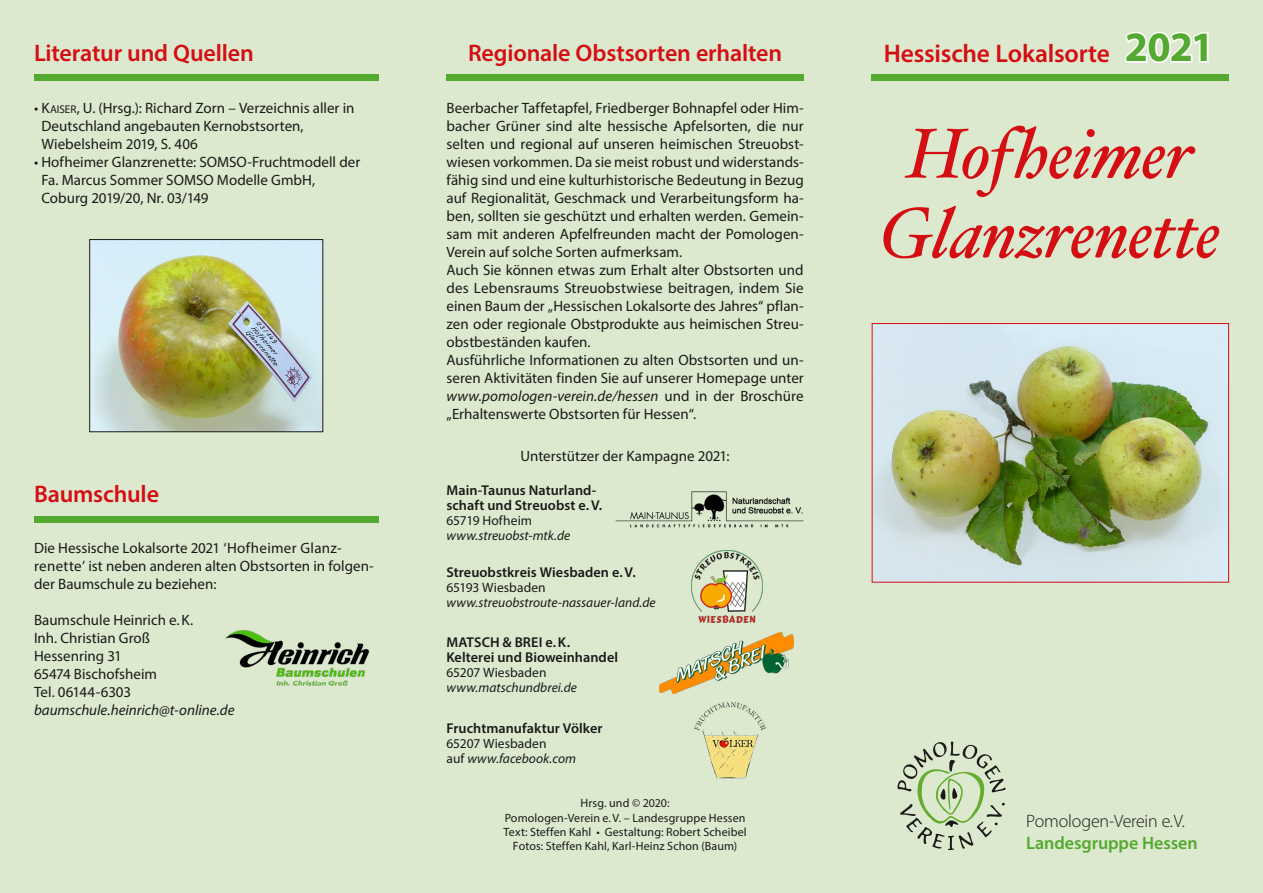
<style>
.page{position:relative;width:1263px;height:893px;background:#dce9ce}
.page>*{position:absolute;margin:0;border:0;box-sizing:border-box;transform-origin:0 0}
.t1{font:italic 70.5px/79.5px "Hoefler Text";letter-spacing:-.01em;color:#d40f14;text-align:center}
.t2{font:600 25.5px "Myriad Pro";letter-spacing:-.005em;color:#d40f14}
.t3{font:600 24px "Myriad Pro";letter-spacing:-.01em;color:#d40f14}
.t4{font:300 18px "Myriad Pro";letter-spacing:-.015em;color:#1a1a18}
.t5{font:600 18px "Myriad Pro";letter-spacing:-.005em;color:#54a930}
.t6{font:15px/18px "Myriad Pro";color:#1a1a18}
.t7{font:italic 15px "Myriad Pro";color:#1a1a18}
.t8{font:600 14.25px/15px "Myriad Pro";letter-spacing:.005em;color:#1a1a18}
.t9{font:italic 13.5px "Myriad Pro";letter-spacing:.005em;color:#1a1a18}
.t10{font:13.5px/15px "Myriad Pro";letter-spacing:.005em;color:#1a1a18}
.t11{font:12px/14.4px "Myriad Pro";letter-spacing:.01em;color:#1a1a18;text-align:center}
.s1{font-style:inherit}
.s2{font-size:11.25px}
.s3{font-weight:700;font-size:42px;color:#54a930}
.s4{font-style:italic}
</style>
<div class="page">
<div style="left:446px;top:74px;width:358px;height:7px;background:#54a930"></div>
<div style="left:872px;top:74px;width:357px;height:7px;background:#54a930"></div>
<svg style="left:897px;top:742px;width:108px;height:108px"></svg>
<svg style="left:1125px;top:32px;width:84px;height:31px"></svg>
<div style="left:34px;top:74px;width:344px;height:7px;background:#54a930"></div>
<div style="left:34px;top:517px;width:344px;height:6px;background:#54a930"></div>
<img style="left:691px;top:551px;width:71px;height:71px">
<img style="left:694px;top:702px;width:72px;height:77px">
<img style="left:615px;top:491px;width:189px;height:37px">
<img style="left:874px;top:325px;width:353px;height:256px">
<div style="left:872px;top:323px;width:357px;height:260px;border:1px solid #d40f14"></div>
<img style="left:659px;top:633px;width:135px;height:60px">
<img style="left:225px;top:630px;width:145px;height:56px">
<img style="left:91px;top:241px;width:230px;height:189px">
<div style="left:89px;top:239px;width:234px;height:193px;border:1px solid #1a1a18"></div>
<h3 class="t3" style="left:34px;top:37px;width:221px">Literatur und Quellen</h3>
<p class="t6" style="left:41px;top:99px;width:315px;text-indent:-7px">• <span class="s1">K</span><span class="s2">AISER</span><span class="s1">, U.</span> (Hrsg.): Richard Zorn – Verzeichnis aller in<br>Deutschland angebauten Kernobstsorten,<br>Wiebelsheim 2019, S. 406</p>
<p class="t6" style="left:41px;top:153px;width:320px;text-indent:-7px">• Hofheimer Glanzrenette: SOMSO-Fruchtmodell der<br>Fa. Marcus Sommer SOMSO Modelle GmbH,<br>Coburg 2019/20, Nr. 03/149</p>
<h3 class="t3" style="left:34px;top:479px;width:127px">Baumschule</h3>
<p class="t6" style="left:34px;top:539px;width:341px">Die Hessische Lokalsorte 2021 ‘Hofheimer Glanz&shy;renette’ ist neben anderen alten Obstsorten in folgen&shy;der Baumschule zu beziehen:</p>
<p class="t6" style="left:34px;top:611px;width:161px">Baumschule Heinrich e.K.<br>Inh. Christian Groß<br>Hessenring 31<br>65474 Bischofsheim<br>Tel. 06144-6303</p>
<p class="t7" style="left:34px;top:701px;width:202px">baumschule.heinrich@t-online.de</p>
<h3 class="t3" style="left:468px;top:37px;width:316px">Regionale Obstsorten erhalten</h3>
<h2 class="t2" style="left:884px;top:37px;width:332px">Hessische Lokalsorte <span class="s3">2021</span></h2>
<p class="t6" style="left:446px;top:99px;width:359px">Beerbacher Taffetapfel, Friedberger Bohnapfel oder Him&shy;bacher Grüner sind alte hessische Apfelsorten, die nur selten und regional auf unseren heimischen Streuobst&shy;wiesen vorkommen. Da sie meist robust und widerstands&shy;fähig sind und eine kulturhistorische Bedeutung in Bezug auf Regionalität, Geschmack und Verarbeitungsform ha&shy;ben, sollten sie geschützt und erhalten werden. Gemein&shy;sam mit anderen Apfelfreunden macht der Pomologen-Verein auf solche Sorten aufmerksam.<br>Auch Sie können etwas zum Erhalt alter Obstsorten und des Lebensraums Streuobstwiese beitragen, indem Sie einen Baum der „Hessischen Lokalsorte des Jahres“ pflan&shy;zen oder regionale Obstprodukte aus heimischen Streu&shy;obstbeständen kaufen.<br>Ausführliche Informationen zu alten Obstsorten und un&shy;seren Aktivitäten finden Sie auf unserer Homepage unter <span class="s4">www.pomologen-verein.de/hessen</span> und in der Broschüre „Erhaltenswerte Obstsorten für Hessen“.</p>
<p class="t6" style="left:521px;top:447px;width:210px">Unterstützer der Kampagne 2021:</p>
<p class="t8" style="left:446px;top:483px;width:157px">Main-Taunus Naturland&shy;schaft und Streuobst e.V.</p>
<p class="t10" style="left:446px;top:513px;width:87px">65719 Hofheim</p>
<p class="t9" style="left:446px;top:527px;width:125px">www.streuobst-mtk.de</p>
<p class="t8" style="left:446px;top:564px;width:191px">Streuobstkreis Wiesbaden e.V.</p>
<p class="t10" style="left:446px;top:580px;width:101px">65193 Wiesbaden</p>
<p class="t9" style="left:446px;top:594px;width:211px">www.streuobstroute-nassauer-land.de</p>
<p class="t8" style="left:446px;top:635px;width:173px">MATSCH &amp; BREI e.K.<br>Kelterei und Bioweinhandel</p>
<p class="t10" style="left:446px;top:665px;width:102px">65207 Wiesbaden</p>
<p class="t9" style="left:446px;top:679px;width:132px">www.matschundbrei.de</p>
<p class="t8" style="left:446px;top:720px;width:158px">Fruchtmanufaktur Völker</p>
<p class="t10" style="left:446px;top:735px;width:131px">65207 Wiesbaden<br>auf <span class="s4">www.facebook.com</span></p>
<p class="t11" style="left:503px;top:796px;width:245px">Hrsg. und © 2020:<br>Pomologen-Verein e.V. – Landesgruppe Hessen Text: Steffen Kahl • Gestaltung: Robert Scheibel Fotos: Steffen Kahl, Karl-Heinz Schon (Baum)</p>
<h1 class="t1" style="left:879px;top:113px;width:343px">Hofheimer<br>Glanzrenette</h1>
<p class="t4" style="left:1026px;top:811px;width:160px">Pomologen-Verein e.V.</p>
<p class="t5" style="left:1026px;top:832px;width:173px">Landesgruppe Hessen</p>
</div>
